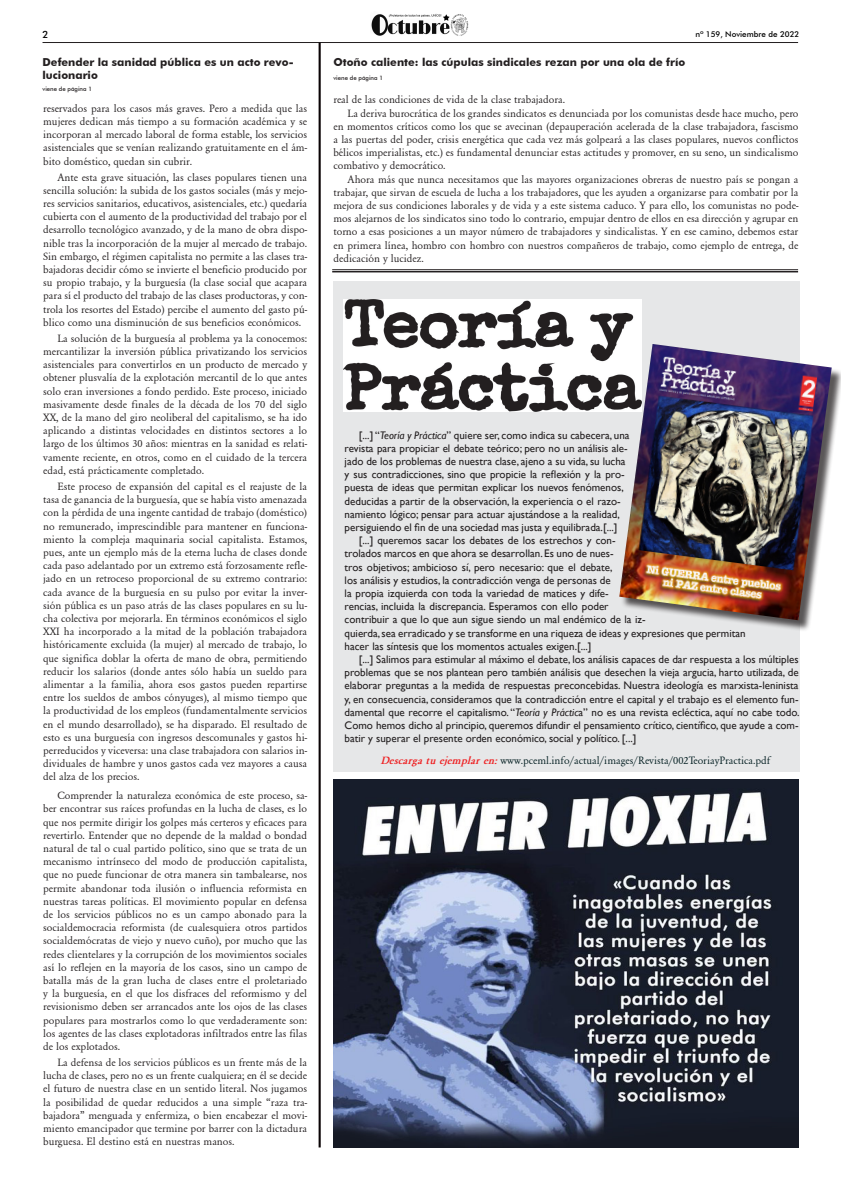
<style>
.page{position:relative;width:841px;height:1190px;background:#fff}
.page>*{position:absolute;margin:0;border:0;box-sizing:border-box;transform-origin:0 0}
.t1{font:11px/13.2px "Garamond";color:#231f20;text-align:justify}
.t2{font:11px/13.2px "Gill Sans";color:#231f20}
.t3{font:700 11px/13.2px "Futura BT";color:#231f20}
.t4{font:11px "Garamond";color:#041f22}
.t5{font:500 10px "Futura BT";color:#000}
.t6{font:500 8px "Futura BT";color:#000}
.t7{font:500 6px "Futura BT";color:#231f20}
.s1{font-style:italic}
.s2{font-weight:700;font-style:italic;color:#ee2123}
</style>
<div class="page">
<img style="left:371px;top:14px;width:98px;height:22px">
<hr style="left:43px;top:42px;width:755px;height:1px;background:#231f20">
<div style="left:333px;top:282px;width:467px;height:490px;background:#e6e7e8"></div>
<hr style="left:319px;top:43px;width:2px;height:1104px;background:#0a0405">
<hr style="left:332px;top:269px;width:466px;height:1px;background:#231f20">
<hr style="left:332px;top:271px;width:466px;height:1px;background:#231f20">
<img style="left:344px;top:299px;width:297px;height:113px">
<div style="left:621px;top:346px;width:220px;height:286px;background:#231f20;opacity:.75"></div>
<img style="left:619px;top:344px;width:213px;height:276px">
<img style="left:333px;top:779px;width:465px;height:368px">
<p class="t5" style="left:43px;top:28px;width:8px">2</p>
<p class="t6" style="left:695px;top:29px;width:106px">nº 159, Noviembre de 2022</p>
<p class="t3" style="left:43px;top:55px;width:253px">Defender la sanidad pública es un acto revo&shy;lucionario</p>
<p class="t1" style="left:43px;top:102px;width:265px">reservados para los casos más graves. Pero a medida que las mujeres dedican más tiempo a su formación académica y se incorporan al mercado laboral de forma estable, los servicios asistenciales que se venían realizando gratuitamente en el ám&shy;bito doméstico, quedan sin cubrir.</p>
<p class="t1" style="left:43px;top:171px;width:265px;text-indent:14px">Ante esta grave situación, las clases populares tienen una sencilla solución: la subida de los gastos sociales (más y mejo&shy;res servicios sanitarios, educativos, asistenciales, etc.) quedaría cubierta con el aumento de la productividad del trabajo por el desarrollo tecnológico avanzado, y de la mano de obra dispo&shy;nible tras la incorporación de la mujer al mercado de trabajo.<br>Sin embargo, el régimen capitalista no permite a las clases tra&shy;bajadoras decidir cómo se invierte el beneficio producido por su propio trabajo, y la burguesía (la clase social que acapara para sí el producto del trabajo de las clases productoras, y con&shy;trola los resortes del Estado) percibe el aumento del gasto pú&shy;blico como una disminución de sus beneficios económicos.</p>
<p class="t1" style="left:43px;top:332px;width:265px;text-indent:14px">La solución de la burguesía al problema ya la conocemos: mercantilizar la inversión pública privatizando los servicios asistenciales para convertirlos en un producto de mercado y obtener plusvalía de la explotación mercantil de lo que antes solo eran inversiones a fondo perdido. Este proceso, iniciado masivamente desde finales de la década de los 70 del siglo XX, de la mano del giro neoliberal del capitalismo, se ha ido aplicando a distintas velocidades en distintos sectores a lo largo de los últimos 30 años: mientras en la sanidad es relati&shy;vamente reciente, en otros, como en el cuidado de la tercera edad, está prácticamente completado.</p>
<p class="t1" style="left:43px;top:480px;width:265px;text-indent:14px">Este proceso de expansión del capital es el reajuste de la tasa de ganancia de la burguesía, que se había visto amenazada con la pérdida de una ingente cantidad de trabajo (doméstico) no remunerado, imprescindible para mantener en funciona&shy;miento la compleja maquinaria social capitalista. Estamos, pues, ante un ejemplo más de la eterna lucha de clases donde cada paso adelantado por un extremo está forzosamente refle&shy;jado en un retroceso proporcional de su extremo contrario: cada avance de la burguesía en su pulso por evitar la inver&shy;sión pública es un paso atrás de las clases populares en su lu&shy;cha colectiva por mejorarla. En términos económicos el siglo XXI ha incorporado a la mitad de la población trabajadora históricamente excluida (la mujer) al mercado de trabajo, lo que significa doblar la oferta de mano de obra, permitiendo reducir los salarios (donde antes sólo había un sueldo para alimentar a la familia, ahora esos gastos pueden repartirse entre los sueldos de ambos cónyuges), al mismo tiempo que la productividad de los empleos (fundamentalmente servicios en el mundo desarrollado), se ha disparado. El resultado de esto es una burguesía con ingresos descomunales y gastos hi&shy;perreducidos y viceversa: una clase trabajadora con salarios in&shy;dividuales de hambre y unos gastos cada vez mayores a causa del alza de los precios.</p>
<p class="t1" style="left:43px;top:789px;width:265px;text-indent:14px">Comprender la naturaleza económica de este proceso, sa&shy;ber encontrar sus raíces profundas en la lucha de clases, es lo que nos permite dirigir los golpes más certeros y eficaces para revertirlo. Entender que no depende de la maldad o bondad natural de tal o cual partido político, sino que se trata de un mecanismo intrínseco del modo de producción capitalista, que no puede funcionar de otra manera sin tambalearse, nos permite abandonar toda ilusión o influencia reformista en nuestras tareas políticas. El movimiento popular en defensa de los servicios públicos no es un campo abonado para la socialdemocracia reformista (de cualesquiera otros partidos socialdemócratas de viejo y nuevo cuño), por mucho que las redes clientelares y la corrupción de los movimientos sociales así lo reflejen en la mayoría de los casos, sino un campo de batalla más de la gran lucha de clases entre el proletariado y la burguesía, en el que los disfraces del reformismo y del revisionismo deben ser arrancados ante los ojos de las clases populares para mostrarlos como lo que verdaderamente son: los agentes de las clases explotadoras infiltrados entre las filas de los explotados.</p>
<p class="t1" style="left:43px;top:1056px;width:265px;text-indent:14px">La defensa de los servicios públicos es un frente más de la lucha de clases, pero no es un frente cualquiera; en él se decide el futuro de nuestra clase en un sentido literal. Nos jugamos la posibilidad de quedar reducidos a una simple “raza tra&shy;bajadora” menguada y enfermiza, o bien encabezar el movi&shy;miento emancipador que termine por barrer con la dictadura burguesa. El destino está en nuestras manos.</p>
<p class="t7" style="left:43px;top:85px;width:51px">viene de página 1</p>
<p class="t3" style="left:333px;top:55px;width:353px">Otoño caliente: las cúpulas sindicales rezan por una ola de frío</p>
<p class="t1" style="left:333px;top:93px;width:233px">real de las condiciones de vida de la clase trabajadora.</p>
<p class="t1" style="left:333px;top:106px;width:467px;text-indent:14px">La deriva burocrática de los grandes sindicatos es denunciada por los comunistas desde hace mucho, pero en momentos críticos como los que se avecinan (depauperación acelerada de la clase trabajadora, fascismo a las puertas del poder, crisis energética que cada vez más golpeará a las clases populares, nuevos conflictos bélicos imperialistas, etc.) es fundamental denunciar estas actitudes y promover, en su seno, un sindicalismo combativo y democrático.</p>
<p class="t1" style="left:333px;top:172px;width:467px;text-indent:14px">Ahora más que nunca necesitamos que las mayores organizaciones obreras de nuestro país se pongan a trabajar, que sirvan de escuela de lucha a los trabajadores, que les ayuden a organizarse para combatir por la mejora de sus condiciones laborales y de vida y a este sistema caduco. Y para ello, los comunistas no pode&shy;mos alejarnos de los sindicatos sino todo lo contrario, empujar dentro de ellos en esa dirección y agrupar en torno a esas posiciones a un mayor número de trabajadores y sindicalistas. Y en ese camino, debemos estar en primera línea, hombro con hombro con nuestros compañeros de trabajo, como ejemplo de entrega, de dedicación y lucidez.</p>
<p class="t7" style="left:333px;top:74px;width:51px">viene de página 1</p>
<p class="t2" style="left:345px;top:429px;width:286px;text-indent:14px">[...] “<span class="s1">Teoría y Práctica</span>” quiere ser, como indica su cabecera, una revista para propiciar el debate teórico; pero no un análisis ale&shy;jado de los problemas de nuestra clase, ajeno a su vida, su lucha y sus contradicciones, sino que propicie la reflexión y la pro&shy;puesta de ideas que permitan explicar los nuevos fenómenos, deducidas a partir de la observación, la experiencia o el razo&shy;namiento lógico; pensar para actuar ajustándose a la realidad, persiguiendo el fin de una sociedad mas justa y equilibrada.[...]</p>
<p class="t2" style="left:345px;top:534px;width:402px;text-indent:14px">[...] queremos sacar los debates de los estrechos y con-<br>trolados marcos en que ahora se desarrollan. Es uno de nues-<br>tros objetivos; ambicioso sí, pero necesario: que el debate,<br>los análisis y estudios, la contradicción venga de personas de<br>la propia izquierda con toda la variedad de matices y dife-<br>rencias, incluida la discrepancia. Esperamos con ello poder<br>contribuir a que lo que aun sigue siendo un mal endémico de la iz-<br>quierda, sea erradicado y se transforme en una riqueza de ideas y expresiones que permitan hacer las síntesis que los momentos actuales exigen.[...]</p>
<p class="t2" style="left:345px;top:653px;width:457px;text-align:justify;text-indent:14px">[...] Salimos para estimular al máximo el debate, los análisis capaces de dar respuesta a los múltiples problemas que se nos plantean pero también análisis que desechen la vieja argucia, harto utilizada, de elaborar preguntas a la medida de respuestas preconcebidas. Nuestra ideología es marxista-leninista y, en consecuencia, consideramos que la contradicción entre el capital y el trabajo es el elemento fun&shy;damental que recorre el capitalismo. “<span class="s1">Teoría y Práctic</span>a” no es una revista ecléctica, aquí no cabe todo.<br>Como hemos dicho al principio, queremos difundir el pensamiento crítico, científico, que ayude a com&shy;batir y superar el presente orden económico, social y político. [...]</p>
<p class="t4" style="left:380px;top:755px;width:392px"><span class="s2">Descarga tu ejemplar en:</span> www.pceml.info/actual/images/Revista/002TeoriayPractica.pdf</p>
</div>
